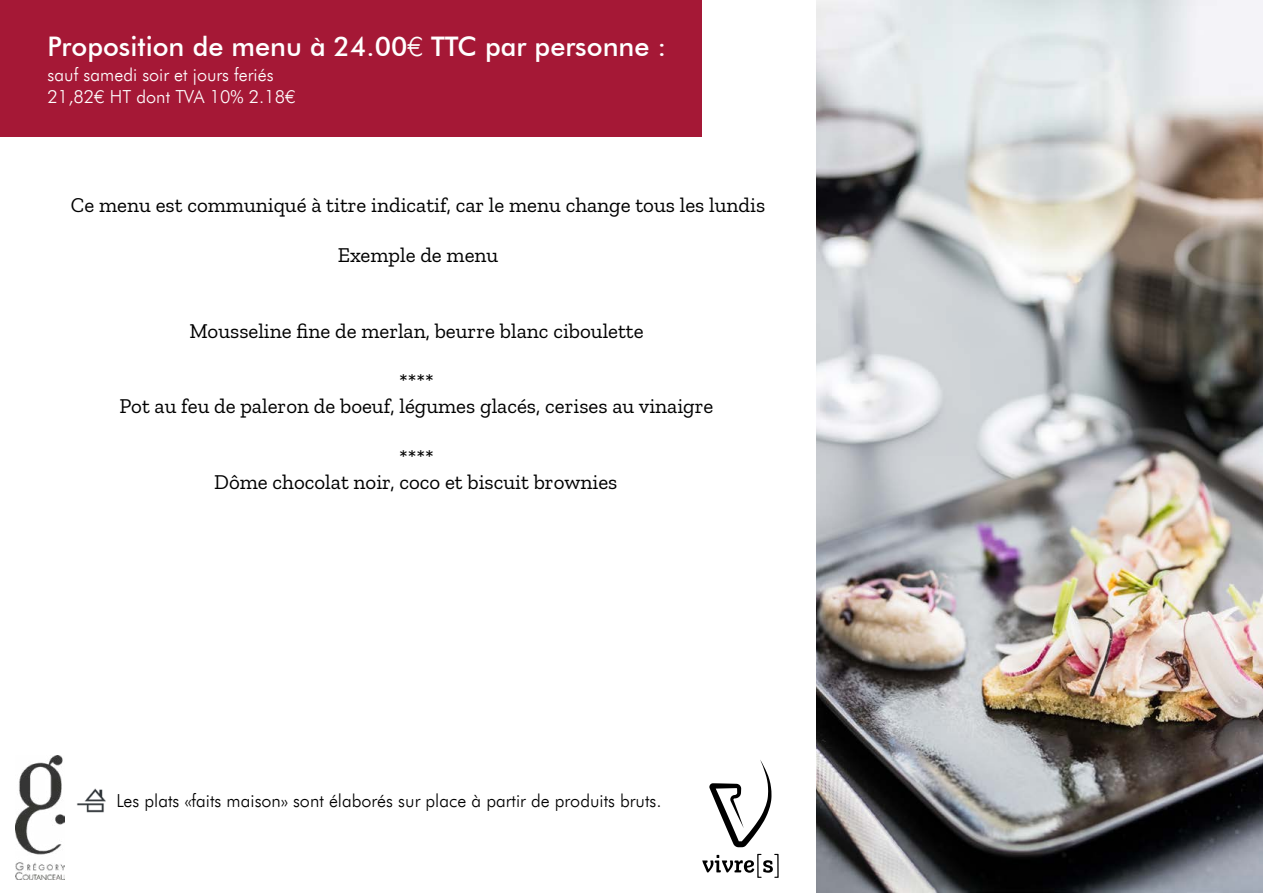
<style>
.page{position:relative;width:1263px;height:893px;background:#fff}
.page>*{position:absolute;margin:0;border:0;box-sizing:border-box;transform-origin:0 0}
.t1{font:500 27px "Futura BT";color:#fff}
.t2{font:21px/25.2px "Zilla Slab";color:#000;text-align:center}
.t3{font:300 18px "Futura BT";color:#000}
.t4{font:300 18px/21.6px "Futura BT";color:#fff}
.s1{font-weight:300}
</style>
<div class="page">
<div style="left:0;top:0;width:702px;height:136px;background:#a51836"></div>
<img style="left:15px;top:755px;width:50px;height:125px">
<img style="left:76px;top:788px;width:30px;height:25px">
<img style="left:816px;top:0;width:447px;height:893px">
<svg style="left:702px;top:854px;width:77px;height:24px"></svg>
<svg style="left:709px;top:760px;width:62px;height:87px"></svg>
<p class="t1" style="left:48px;top:36px;width:620px">Proposition de menu à 24.00<span class="s1">€</span> TTC par personne :</p>
<p class="t4" style="left:48px;top:64px;width:249px">sauf samedi soir et jours feriés<br>21,82€ HT dont TVA 10% 2.18€</p>
<p class="t2" style="left:71px;top:194px;width:696px">Ce menu est communiqué à titre indicatif, car le menu change tous les lundis</p>
<p class="t2" style="left:338px;top:244px;width:162px">Exemple de menu</p>
<p class="t2" style="left:190px;top:318px;width:456px">Mousseline fine de merlan, beurre blanc ciboulette</p>
<p class="t2" style="left:120px;top:370px;width:595px">****<br>Pot au feu de paleron de boeuf, légumes glacés, cerises au vinaigre</p>
<p class="t2" style="left:214px;top:446px;width:405px">****<br>Dôme chocolat noir, coco et biscuit brownies</p>
<p class="t3" style="left:116px;top:790px;width:547px">Les plats «faits maison» sont élaborés sur place à partir de produits bruts.</p>
</div>
